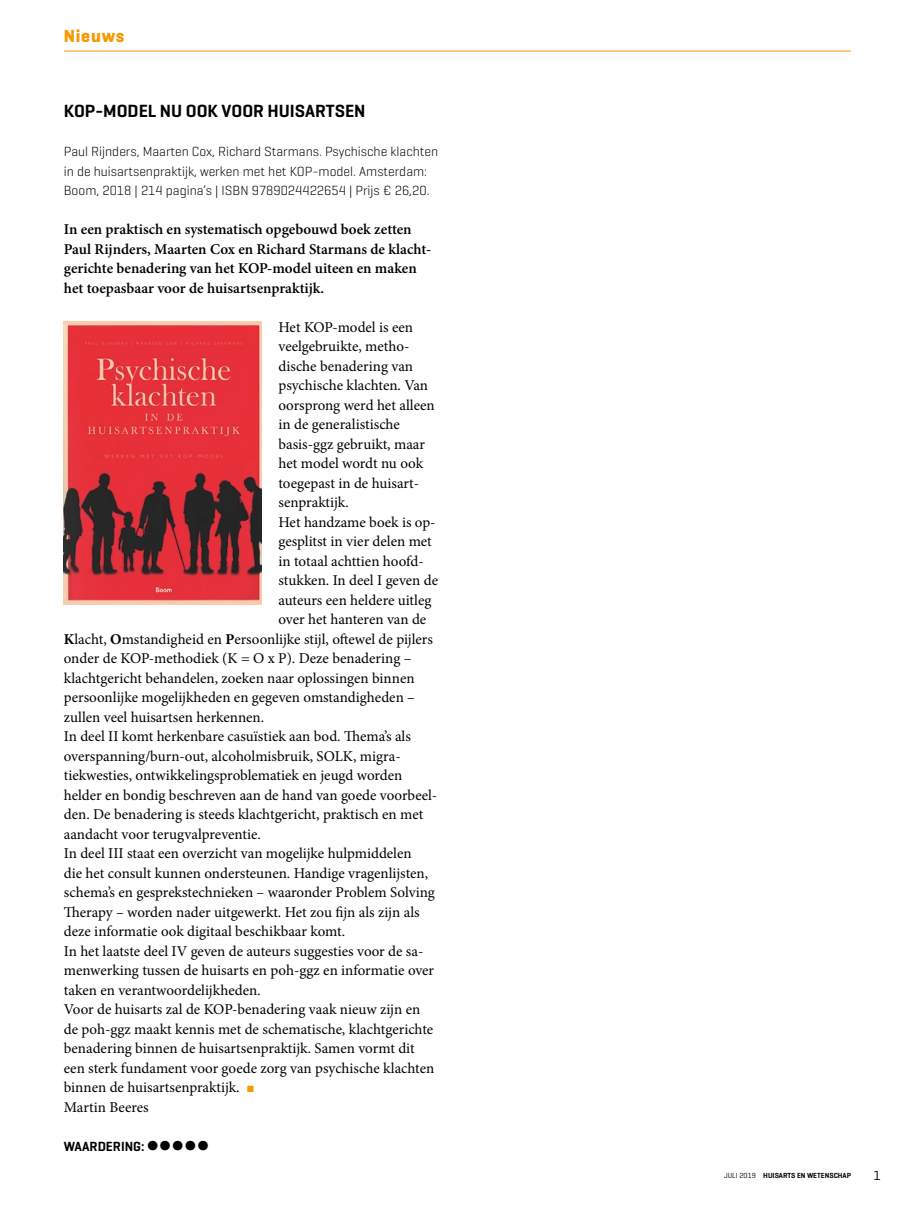
<style>
.page{position:relative;width:915px;height:1212px;background:#fff}
.page>*{position:absolute;margin:0;border:0;box-sizing:border-box;transform-origin:0 0}
.Para_waardering{font:30px "Geogrotesque";color:#000}
.Title_boekentitel{font:600 18px "Geogrotesque";color:#000}
.Category_rubriekkop{font:700 18px "Geogrotesque";letter-spacing:.04em;color:#f59a00}
.Para_broodtekst{font:15px/19.5px "Minion Pro";color:#000}
.Para_intro{font:600 15px/19.5px "Minion Pro";color:#000}
.Para_boekinfo{font:300 13.5px/19.5px "Geogrotesque";color:#000}
.Para_waardering-2{font:600 13.5px "Geogrotesque";color:#000}
.NoXML_paginacijfer_R{font:13.5px "Geogrotesque";color:#000}
.Dateline_voetregel_R{font:600 7.5px "Geogrotesque";color:#000}
.s1{font-weight:700}
.s2{color:#f59a00}
.s3{font-weight:400}
</style>
<div class="page">
<hr style="left:64px;top:51px;width:786px;height:1px;background:#f59a00">
<img style="left:64px;top:321px;width:197px;height:284px">
<p class="Category_rubriekkop" style="left:64px;top:25px;width:62px">Nieuws</p>
<p class="Title_boekentitel" style="left:64px;top:100px;width:303px">KOP-MODEL NU OOK VOOR HUISARTSEN</p>
<p class="Para_boekinfo" style="left:64px;top:142px;width:375px">Paul Rijnders, Maarten Cox, Richard Starmans. Psychische klachten in de huisartsenpraktijk, werken met het KOP-model. Amsterdam:<br>Boom, 2018 | 214 pagina’s | ISBN 9789024422654 | Prijs € 26,20.</p>
<p class="Para_intro" style="left:64px;top:220px;width:369px">In een praktisch en systematisch opgebouwd boek zetten Paul Rijnders, Maarten Cox en Richard Starmans de klacht&shy;gerichte benadering van het KOP-model uiteen en maken het toepasbaar voor de huisartsenpraktijk.</p>
<p class="Para_broodtekst" style="left:278px;top:317px;width:158px">Het KOP-model is een veelgebruikte, metho&shy;dische benadering van psychische klachten. Van oorsprong werd het alleen in de generalistische basis-ggz gebruikt, maar het model wordt nu ook toegepast in de huisart&shy;senpraktijk.</p>
<p class="Para_broodtekst" style="left:278px;top:512px;width:158px">Het handzame boek is op-</p>
<p class="Para_broodtekst" style="left:278px;top:532px;width:155px">gesplitst in vier delen met</p>
<p class="Para_broodtekst" style="left:278px;top:551px;width:147px">in totaal achttien hoofd-</p>
<p class="Para_broodtekst" style="left:278px;top:571px;width:161px">stukken. In deel I geven de</p>
<p class="Para_broodtekst" style="left:278px;top:590px;width:154px">auteurs een heldere uitleg</p>
<p class="Para_broodtekst" style="left:278px;top:610px;width:149px">over het hanteren van de</p>
<p class="Para_broodtekst" style="left:64px;top:629px;width:370px"><span class="s1">K</span>lacht, <span class="s1">O</span>mstandigheid en <span class="s1">P</span>ersoonlijke stijl, oftewel de pijlers</p>
<p class="Para_broodtekst" style="left:64px;top:649px;width:349px">onder de KOP-methodiek (K = O x P). Deze benadering –</p>
<p class="Para_broodtekst" style="left:64px;top:668px;width:352px">klachtgericht behandelen, zoeken naar oplossingen binnen</p>
<p class="Para_broodtekst" style="left:64px;top:688px;width:352px">persoonlijke mogelijkheden en gegeven omstandigheden –</p>
<p class="Para_broodtekst" style="left:64px;top:707px;width:202px">zullen veel huisartsen herkennen.</p>
<p class="Para_broodtekst" style="left:64px;top:727px;width:375px">In deel II komt herkenbare casuïstiek aan bod. Thema’s als overspanning/burn-out, alcoholmisbruik, SOLK, migra&shy;tiekwesties, ontwikkelingsproblematiek en jeugd worden helder en bondig beschreven aan de hand van goede voorbeel&shy;den. De benadering is steeds klachtgericht, praktisch en met aandacht voor terugvalpreventie.</p>
<p class="Para_broodtekst" style="left:64px;top:844px;width:372px">In deel III staat een overzicht van mogelijke hulpmiddelen<br>die het consult kunnen ondersteunen. Handige vragenlijsten, schema’s en gesprekstechnieken – waaronder Problem Solving Therapy – worden nader uitgewerkt. Het zou fijn als zijn als deze informatie ook digitaal beschikbaar komt.</p>
<p class="Para_broodtekst" style="left:64px;top:941px;width:372px">In het laatste deel IV geven de auteurs suggesties voor de sa&shy;menwerking tussen de huisarts en poh-ggz en informatie over taken en verantwoordelijkheden.</p>
<p class="Para_broodtekst" style="left:64px;top:1000px;width:372px">Voor de huisarts zal de KOP-benadering vaak nieuw zijn en de poh-ggz maakt kennis met de schematische, klachtgerichte benadering binnen de huisartsenpraktijk. Samen vormt dit een sterk fundament voor goede zorg van psychische klachten binnen de huisartsenpraktijk. <span class="s2">■</span></p>
<p class="Para_broodtekst" style="left:64px;top:1097px;width:86px">Martin Beeres</p>
<p class="Para_waardering-2" style="left:64px;top:1138px;width:82px">WAARDERING:</p>
<p class="Para_waardering" style="left:147px;top:1126px;width:63px">∫∫∫∫∫</p>
<p class="Dateline_voetregel_R" style="left:723px;top:1171px;width:129px"><span class="s3">JULI 2019</span> HUISARTS EN WETENSCHAP</p>
<p class="NoXML_paginacijfer_R" style="left:873px;top:1166px;width:9px">1</p>
</div>
